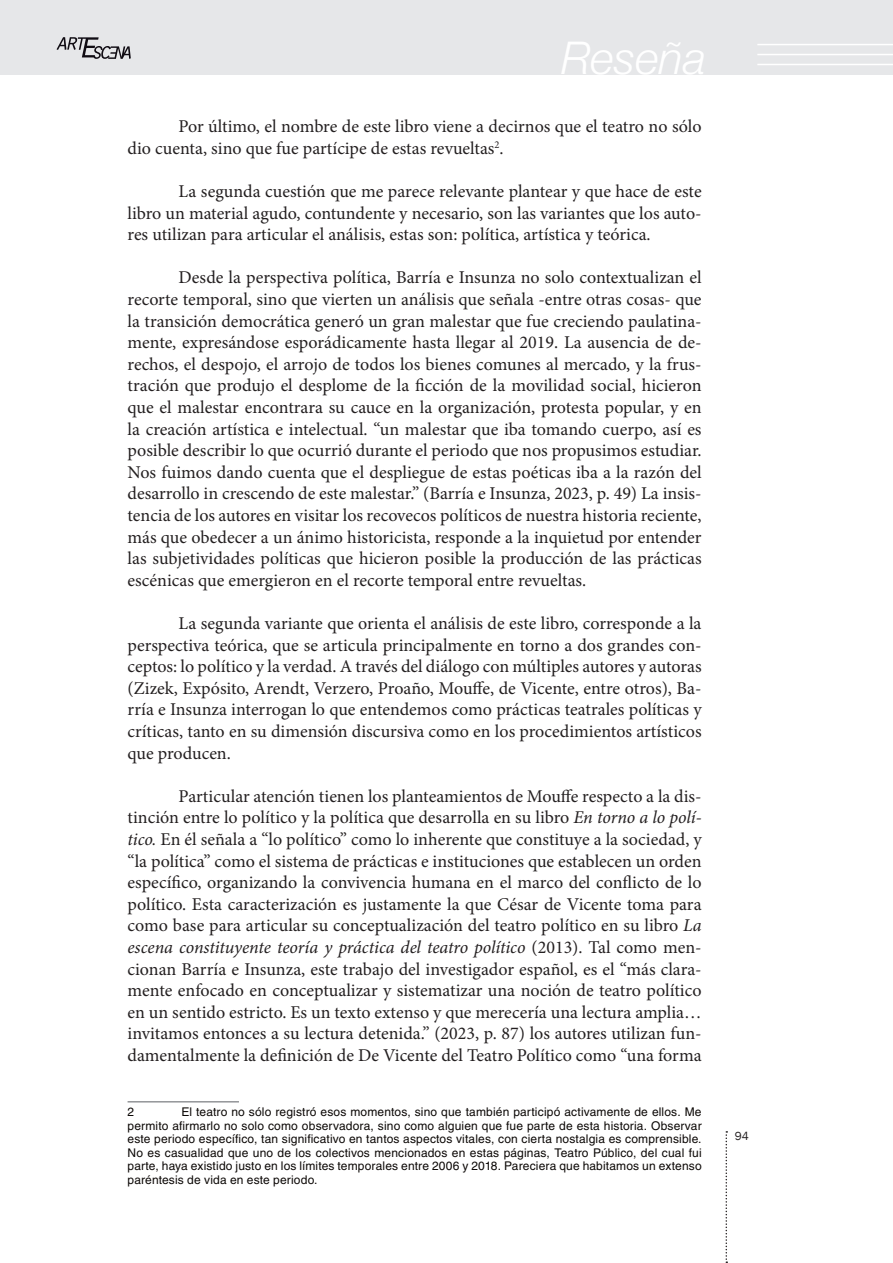
<style>
.page{position:relative;width:893px;height:1263px;background:#fff}
.page>*{position:absolute;margin:0;border:0;box-sizing:border-box;transform-origin:0 0}
.t1{font:italic 300 45px "Helvetica Neue";color:#fff}
.t2{font:18px/21.6px "Minion Pro";color:#231f20;text-align:justify}
.t3{font:12px/13.5px "Helvetica LT Std";letter-spacing:.015em;color:#0c0806;text-align:justify}
.t4{font:12px "Franklin Gothic";color:#231f20}
.s1{font-style:italic}
</style>
<div class="page">
<div style="left:0;top:0;width:893px;height:74px;background:#e6e7e9"></div>
<svg style="left:725px;top:1131px;width:2px;height:132px"></svg>
<hr style="left:757px;top:64px;width:136px;height:1px;background:#fff">
<hr style="left:757px;top:54px;width:136px;height:1px;background:#fff">
<hr style="left:757px;top:44px;width:136px;height:1px;background:#fff">
<svg style="left:57px;top:37px;width:74px;height:22px"></svg>
<hr style="left:128px;top:1101px;width:111px;height:1px;background:#939598">
<h1 class="t1" style="left:561px;top:31px;width:147px">Reseña</h1>
<p class="t2" style="left:128px;top:116px;width:575px;text-indent:51px">Por último, el nombre de este libro viene a decirnos que el teatro no sólo dio cuenta, sino que fue partícipe de estas revueltas<sup>2</sup>.</p>
<p class="t2" style="left:128px;top:180px;width:576px;text-indent:51px">La segunda cuestión que me parece relevante plantear y que hace de este libro un material agudo, contundente y necesario, son las variantes que los auto&shy;res utilizan para articular el análisis, estas son: política, artística y teórica.</p>
<p class="t2" style="left:128px;top:267px;width:576px;text-indent:51px">Desde la perspectiva política, Barría e Insunza no solo contextualizan el recorte temporal, sino que vierten un análisis que señala -entre otras cosas- que la transición democrática generó un gran malestar que fue creciendo paulatina&shy;mente, expresándose esporádicamente hasta llegar al 2019. La ausencia de de&shy;rechos, el despojo, el arrojo de todos los bienes comunes al mercado, y la frus&shy;tración que produjo el desplome de la ficción de la movilidad social, hicieron que el malestar encontrara su cauce en la organización, protesta popular, y en la creación artística e intelectual. “un malestar que iba tomando cuerpo, así es posible describir lo que ocurrió durante el periodo que nos propusimos estudiar.<br>Nos fuimos dando cuenta que el despliegue de estas poéticas iba a la razón del desarrollo in crescendo de este malestar.” (Barría e Insunza, 2023, p. 49) La insis&shy;tencia de los autores en visitar los recovecos políticos de nuestra historia reciente, más que obedecer a un ánimo historicista, responde a la inquietud por entender las subjetividades políticas que hicieron posible la producción de las prácticas escénicas que emergieron en el recorte temporal entre revueltas.</p>
<p class="t2" style="left:128px;top:612px;width:576px;text-indent:51px">La segunda variante que orienta el análisis de este libro, corresponde a la perspectiva teórica, que se articula principalmente en torno a dos grandes con&shy;ceptos: lo político y la verdad. A través del diálogo con múltiples autores y autoras (Zizek, Expósito, Arendt, Verzero, Proaño, Mouffe, de Vicente, entre otros), Ba&shy;rría e Insunza interrogan lo que entendemos como prácticas teatrales políticas y críticas, tanto en su dimensión discursiva como en los procedimientos artísticos que producen.</p>
<p class="t2" style="left:128px;top:785px;width:576px;text-indent:51px">Particular atención tienen los planteamientos de Mouffe respecto a la dis&shy;tinción entre lo político y la política que desarrolla en su libro <span class="s1">En torno a lo polí&shy;tico.</span> En él señala a “lo político” como lo inherente que constituye a la sociedad, y “la política” como el sistema de prácticas e instituciones que establecen un orden específico, organizando la convivencia humana en el marco del conflicto de lo político. Esta caracterización es justamente la que César de Vicente toma para como base para articular su conceptualización del teatro político en su libro <span class="s1">La escena constituyente teoría y práctica del teatro político</span> (2013). Tal como men&shy;cionan Barría e Insunza, este trabajo del investigador español, es el “más clara&shy;mente enfocado en conceptualizar y sistematizar una noción de teatro político en un sentido estricto. Es un texto extenso y que merecería una lectura amplia… invitamos entonces a su lectura detenida.” (2023, p. 87) los autores utilizan fun&shy;damentalmente la definición de De Vicente del Teatro Político como “una forma</p>
<p class="t3" style="left:128px;top:1105px;width:576px;text-indent:54px">El teatro no sólo registró esos momentos, sino que también participó activamente de ellos. Me permito afirmarlo no solo como observadora, sino como alguien que fue parte de esta historia. Observar este periodo específico, tan significativo en tantos aspectos vitales, con cierta nostalgia es comprensible.<br>No es casualidad que uno de los colectivos mencionados en estas páginas, Teatro Público, del cual fui parte, haya existido justo en los límites temporales entre 2006 y 2018. Pareciera que habitamos un extenso paréntesis de vida en este periodo.</p>
<p class="t3" style="left:128px;top:1105px;width:8px">2</p>
<p class="t4" style="left:735px;top:1129px;width:16px">94</p>
</div>
